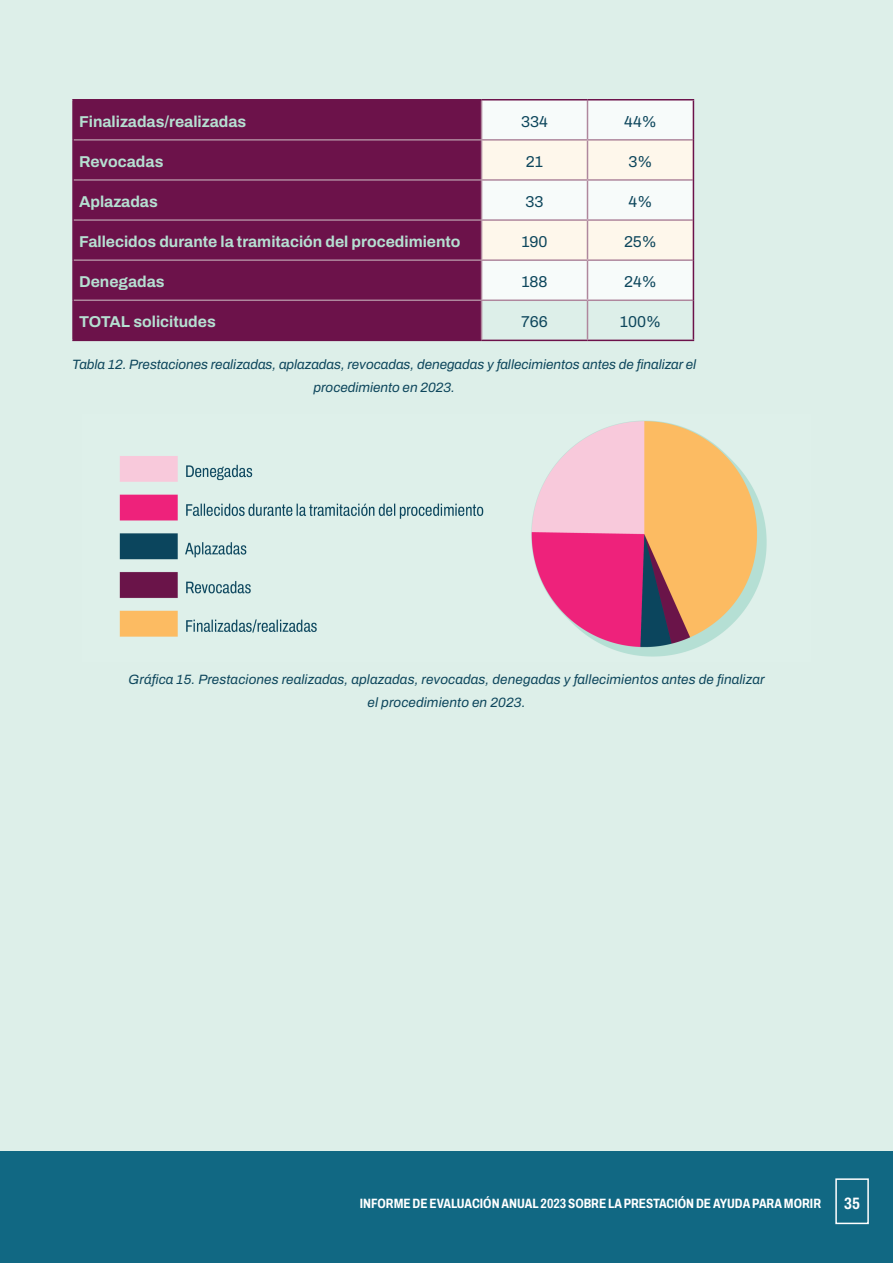
<style>
.page{position:relative;width:893px;height:1263px;background:#fff}
.page>*{position:absolute;margin:0;border:0;box-sizing:border-box;transform-origin:0 0}
.t1{font:700 16.5px "Archivo Condensed";color:#fff}
.t2{font:700 15.75px "Archivo";color:#b5dfd1}
.t3{font:15.75px "Archivo";color:#0d465c}
.t4{font:italic 13.5px/22.5px "Archivo";color:#0d465c;text-align:center}
.t5{font:700 13.5px "Archivo Condensed";color:#fff}
</style>
<div class="page">
<hr style="left:0;top:0;width:1px;height:1263px;background:#ddefe9">
<div style="left:1px;top:0;width:892px;height:1263px;background:#ddefe9"></div>
<hr style="left:0;top:1151px;width:1px;height:112px;background:#116883">
<div style="left:1px;top:1151px;width:892px;height:112px;background:#116883"></div>
<svg style="left:837px;top:1224px;width:30px;height:1px"></svg>
<div style="left:835px;top:1178px;width:34px;height:46px;border:2px solid #fff"></div>
<div style="left:74px;top:101px;width:407px;height:239px;background:#6c124a"></div>
<svg style="left:482px;top:101px;width:211px;height:198px;background:#f9f8f3"></svg>
<hr style="left:72px;top:101px;width:2px;height:39px;background:#6c124a">
<hr style="left:72px;top:140px;width:2px;height:40px;background:#6c124a">
<hr style="left:72px;top:180px;width:2px;height:40px;background:#6c124a">
<hr style="left:72px;top:220px;width:2px;height:40px;background:#6c124a">
<hr style="left:72px;top:260px;width:2px;height:40px;background:#6c124a">
<hr style="left:72px;top:300px;width:2px;height:40px;background:#6c124a">
<hr style="left:72px;top:340px;width:410px;height:1px;background:#6c124a">
<hr style="left:482px;top:340px;width:105px;height:1px;background:#6c124a">
<hr style="left:587px;top:340px;width:107px;height:1px;background:#6c124a">
<hr style="left:481px;top:101px;width:1px;height:38px;background:#af879d">
<hr style="left:587px;top:101px;width:1px;height:38px;background:#af879d">
<hr style="left:74px;top:139px;width:408px;height:2px;background:#af879d">
<hr style="left:482px;top:139px;width:105px;height:2px;background:#af879d">
<hr style="left:481px;top:141px;width:1px;height:38px;background:#af879d">
<hr style="left:587px;top:139px;width:106px;height:2px;background:#af879d">
<hr style="left:587px;top:141px;width:1px;height:38px;background:#af879d">
<hr style="left:74px;top:179px;width:408px;height:2px;background:#af879d">
<hr style="left:482px;top:179px;width:105px;height:2px;background:#af879d">
<hr style="left:481px;top:181px;width:1px;height:38px;background:#af879d">
<hr style="left:587px;top:179px;width:106px;height:2px;background:#af879d">
<hr style="left:587px;top:181px;width:1px;height:38px;background:#af879d">
<hr style="left:74px;top:219px;width:408px;height:2px;background:#af879d">
<hr style="left:482px;top:219px;width:105px;height:2px;background:#af879d">
<hr style="left:481px;top:221px;width:1px;height:38px;background:#af879d">
<hr style="left:587px;top:219px;width:106px;height:2px;background:#af879d">
<hr style="left:587px;top:221px;width:1px;height:38px;background:#af879d">
<hr style="left:74px;top:259px;width:408px;height:2px;background:#af879d">
<hr style="left:482px;top:259px;width:105px;height:2px;background:#af879d">
<hr style="left:481px;top:261px;width:1px;height:38px;background:#af879d">
<hr style="left:587px;top:259px;width:106px;height:2px;background:#af879d">
<hr style="left:587px;top:261px;width:1px;height:38px;background:#af879d">
<hr style="left:74px;top:299px;width:408px;height:2px;background:#af879d">
<hr style="left:482px;top:299px;width:105px;height:2px;background:#af879d">
<hr style="left:481px;top:301px;width:1px;height:39px;background:#af879d">
<hr style="left:587px;top:299px;width:106px;height:2px;background:#af879d">
<hr style="left:587px;top:301px;width:1px;height:39px;background:#af879d">
<hr style="left:72px;top:99px;width:410px;height:2px;background:#6c124a">
<hr style="left:482px;top:99px;width:105px;height:2px;background:#6c124a">
<hr style="left:587px;top:99px;width:107px;height:2px;background:#6c124a">
<hr style="left:693px;top:300px;width:1px;height:40px;background:#6c124a">
<hr style="left:693px;top:101px;width:1px;height:39px;background:#6c124a">
<hr style="left:693px;top:140px;width:1px;height:40px;background:#6c124a">
<hr style="left:693px;top:180px;width:1px;height:40px;background:#6c124a">
<hr style="left:693px;top:220px;width:1px;height:40px;background:#6c124a">
<hr style="left:693px;top:260px;width:1px;height:40px;background:#6c124a">
<img style="left:119px;top:420px;width:648px;height:237px">
<p class="t2" style="left:79px;top:110px;width:169px">Finalizadas/realizadas</p>
<p class="t3" style="left:521px;top:110px;width:28px">334</p>
<p class="t3" style="left:624px;top:110px;width:34px">44%</p>
<p class="t2" style="left:79px;top:150px;width:86px">Revocadas</p>
<p class="t3" style="left:526px;top:150px;width:19px">21</p>
<p class="t3" style="left:628px;top:150px;width:25px">3%</p>
<p class="t2" style="left:79px;top:190px;width:80px">Aplazadas</p>
<p class="t3" style="left:525px;top:190px;width:20px">33</p>
<p class="t3" style="left:629px;top:190px;width:25px">4%</p>
<p class="t2" style="left:79px;top:230px;width:383px">Fallecidos durante la tramitación del procedimiento</p>
<p class="t3" style="left:521px;top:230px;width:28px">190</p>
<p class="t3" style="left:624px;top:230px;width:34px">25%</p>
<p class="t2" style="left:79px;top:270px;width:87px">Denegadas</p>
<p class="t3" style="left:521px;top:270px;width:28px">188</p>
<p class="t3" style="left:624px;top:270px;width:34px">24%</p>
<p class="t2" style="left:79px;top:310px;width:138px">TOTAL solicitudes</p>
<p class="t3" style="left:521px;top:310px;width:28px">766</p>
<p class="t3" style="left:620px;top:310px;width:43px">100%</p>
<p class="t4" style="left:72px;top:353px;width:625px">Tabla 12. Prestaciones realizadas, aplazadas, revocadas, denegadas y fallecimientos antes de finalizar el procedimiento en 2023.</p>
<p class="t4" style="left:129px;top:668px;width:637px">Gráfica 15. Prestaciones realizadas, aplazadas, revocadas, denegadas y fallecimientos antes de finalizar el procedimiento en 2023.</p>
<p class="t5" style="left:360px;top:1193px;width:463px">INFORME DE EVALUACIÓN ANUAL 2023 SOBRE LA PRESTACIÓN DE AYUDA PARA MORIR</p>
<p class="t1" style="left:844px;top:1190px;width:17px">35</p>
</div>
